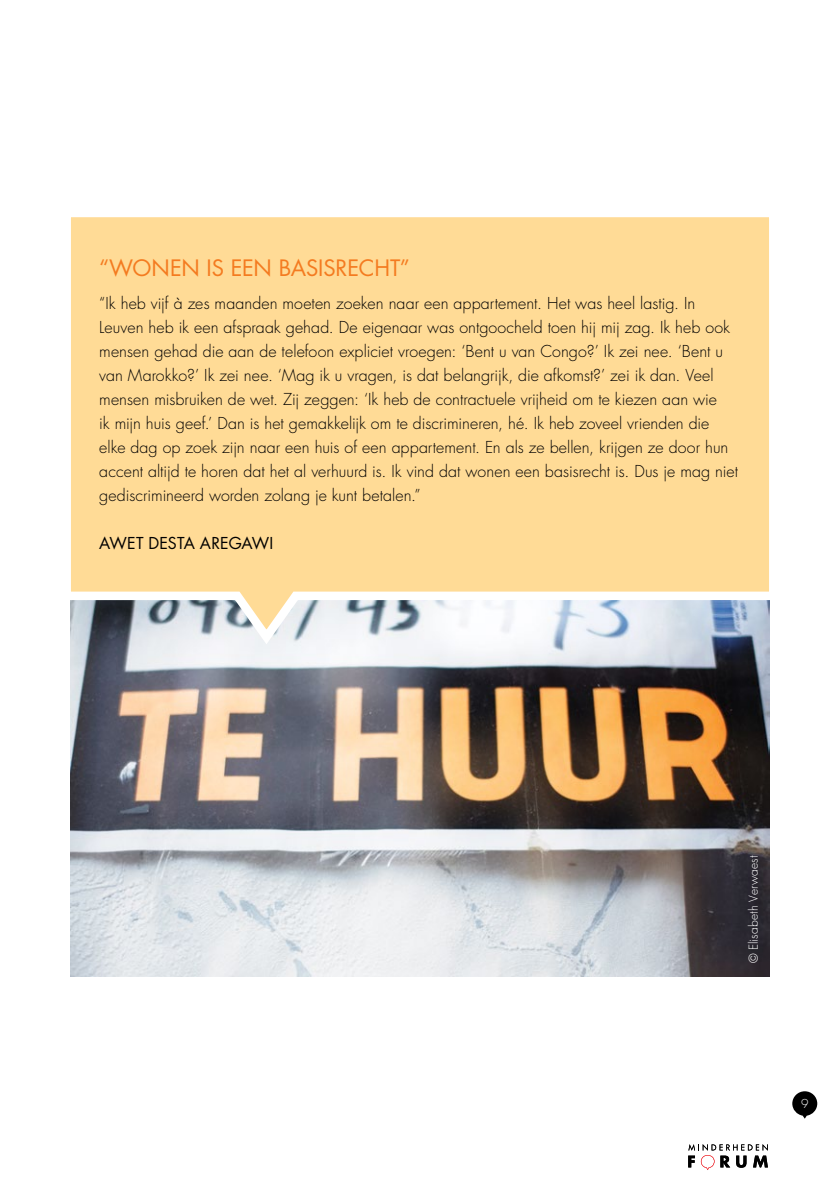
<style>
.page{position:relative;width:840px;height:1191px;background:#fff}
.page>*{position:absolute;margin:0;border:0;box-sizing:border-box;transform-origin:0 0}
.t1{font:22px "Futura Std";letter-spacing:-.01em;color:#f47b20}
.t2{font:300 16px/24px "Futura Std";letter-spacing:.005em;color:#000}
.t3{font:16px "Futura Std";letter-spacing:.005em;color:#000}
.t4{font:300 12px "Futura Std";letter-spacing:.01em;color:#fff}
</style>
<div class="page">
<svg style="left:792px;top:1091px;width:24px;height:27px"></svg>
<svg style="left:688px;top:1144px;width:79px;height:26px"></svg>
<img style="left:71px;top:651px;width:697px;height:325px">
<svg style="left:70px;top:217px;width:700px;height:434px;background:#f9dba3"></svg>
<h1 class="t1" style="left:99px;top:254px;width:312px">“WONEN IS EEN BASISRECHT”</h1>
<p class="t2" style="left:99px;top:291px;width:640px">“Ik heb vijf à zes maanden moeten zoeken naar een appartement. Het was heel lastig. In Leuven heb ik een afspraak gehad. De eigenaar was ontgoocheld toen hij mij zag. Ik heb ook mensen gehad die aan de telefoon expliciet vroegen: ‘Bent u van Congo?’ Ik zei nee. ‘Bent u van Marokko?’ Ik zei nee. ‘Mag ik u vragen, is dat belangrijk, die afkomst?’ zei ik dan. Veel mensen misbruiken de wet. Zij zeggen: ‘Ik heb de contractuele vrijheid om te kiezen aan wie<br>ik mijn huis geef.’ Dan is het gemakkelijk om te discrimineren, hé. Ik heb zoveel vrienden die elke dag op zoek zijn naar een huis of een appartement. En als ze bellen, krijgen ze door hun accent altijd te horen dat het al verhuurd is. Ik vind dat wonen een basisrecht is. Dus je mag niet gediscrimineerd worden zolang je kunt betalen.”</p>
<p class="t3" style="left:99px;top:533px;width:175px">AWET DESTA AREGAWI</p>
<p class="t4" style="left:745px;top:963px;width:109px;rotate:-90deg">© Elisabeth Verwaest</p>
<p class="t4" style="left:800px;top:1096px;width:9px">9</p>
</div>
